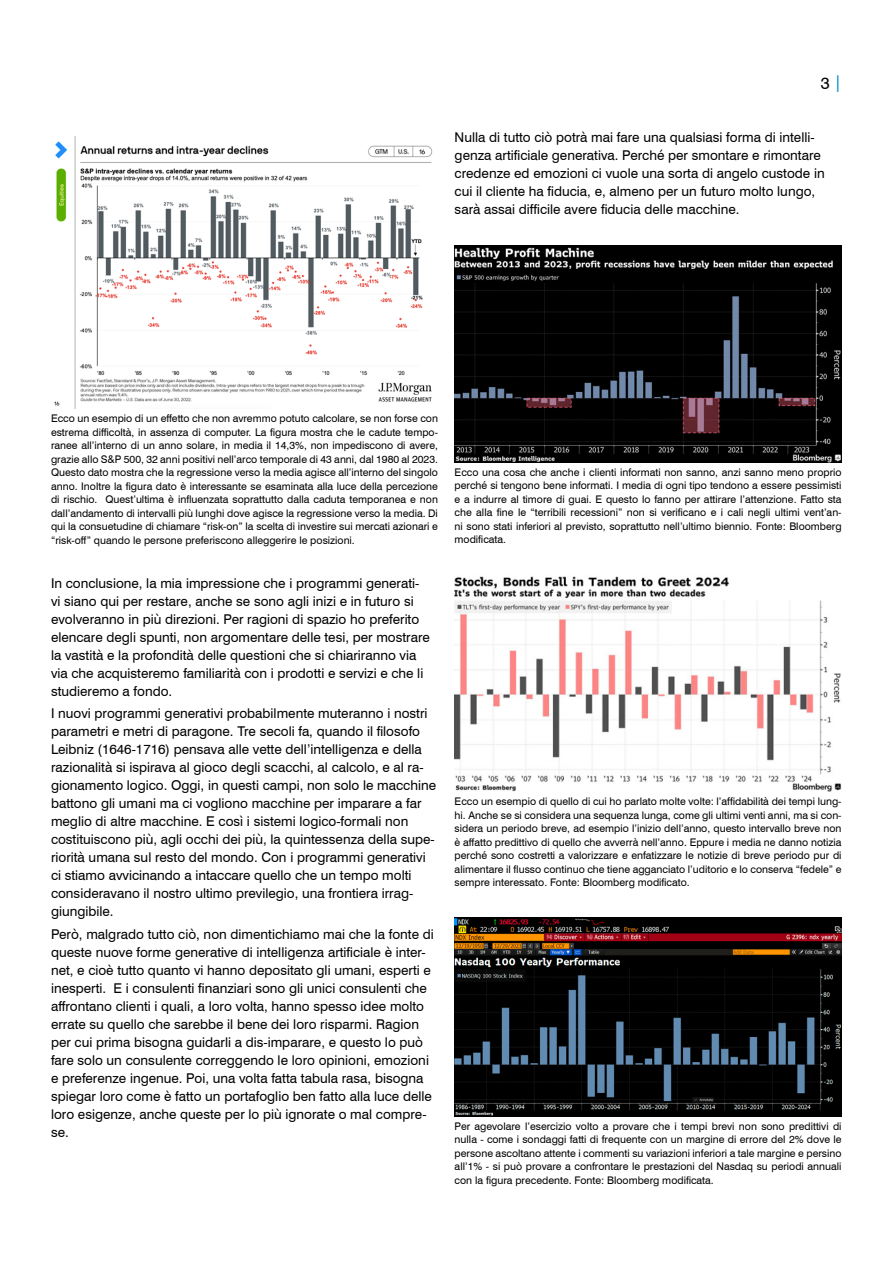
<style>
.page{position:relative;width:893px;height:1263px;background:#fff}
.page>*{position:absolute;margin:0;border:0;box-sizing:border-box;transform-origin:0 0}
.t1{font:16.5px "Swiss 721 BT";color:#000}
.DISCLAIMER{font:13.5px/18px "Swiss 721 BT";color:#000}
.DISCLAIMER-2{font:10.5px/13.5px "Swiss 721 BT";color:#000;text-align:justify}
.s1{color:#0087c7}
</style>
<div class="page">
<img style="left:54px;top:136px;width:379px;height:273px">
<img style="left:455px;top:245px;width:387px;height:217px">
<img style="left:455px;top:576px;width:386px;height:216px">
<img style="left:455px;top:917px;width:387px;height:200px">
<h1 class="t1" style="left:821px;top:73px;width:22px">3 <span class="s1">|</span></h1>
<p class="DISCLAIMER" style="left:455px;top:128px;width:372px">Nulla di tutto ciò potrà mai fare una qualsiasi forma di intelli&shy;genza artificiale generativa. Perché per smontare e rimontare credenze ed emozioni ci vuole una sorta di angelo custode in cui il cliente ha fiducia, e, almeno per un futuro molto lungo, sarà assai difficile avere fiducia delle macchine.</p>
<p class="DISCLAIMER-2" style="left:51px;top:412px;width:388px">Ecco un esempio di un effetto che non avremmo potuto calcolare, se non forse con estrema difficoltà, in assenza di computer. La figura mostra che le cadute tempo&shy;ranee all’interno di un anno solare, in media il 14,3%, non impediscono di avere, grazie allo S&amp;P 500, 32 anni positivi nell’arco temporale di 43 anni, dal 1980 al 2023.<br>Questo dato mostra che la regressione verso la media agisce all’interno del singolo anno. Inoltre la figura dato è interessante se esaminata alla luce della percezione di rischio. Quest’ultima è influenzata soprattutto dalla caduta temporanea e non dall’andamento di intervalli più lunghi dove agisce la regressione verso la media. Di qui la consuetudine di chiamare “risk-on” la scelta di investire sui mercati azionari e “risk-off” quando le persone preferiscono alleggerire le posizioni.</p>
<p class="DISCLAIMER" style="left:51px;top:574px;width:380px">In conclusione, la mia impressione che i programmi generati&shy;vi siano qui per restare, anche se sono agli inizi e in futuro si evolveranno in più direzioni. Per ragioni di spazio ho preferito elencare degli spunti, non argomentare delle tesi, per mostrare la vastità e la profondità delle questioni che si chiariranno via via che acquisteremo familiarità con i prodotti e servizi e che li studieremo a fondo.</p>
<p class="DISCLAIMER" style="left:51px;top:704px;width:387px">I nuovi programmi generativi probabilmente muteranno i nostri parametri e metri di paragone. Tre secoli fa, quando il filosofo Leibniz (1646-1716) pensava alle vette dell’intelligenza e della razionalità si ispirava al gioco degli scacchi, al calcolo, e al ra&shy;gionamento logico. Oggi, in questi campi, non solo le macchine battono gli umani ma ci vogliono macchine per imparare a far meglio di altre macchine. E così i sistemi logico-formali non costituiscono più, agli occhi dei più, la quintessenza della supe&shy;riorità umana sul resto del mondo. Con i programmi generativi ci stiamo avvicinando a intaccare quello che un tempo molti consideravano il nostro ultimo previlegio, una frontiera irrag&shy;giungibile.</p>
<p class="DISCLAIMER" style="left:51px;top:925px;width:384px">Però, malgrado tutto ciò, non dimentichiamo mai che la fonte di queste nuove forme generative di intelligenza artificiale è inter&shy;net, e cioè tutto quanto vi hanno depositato gli umani, esperti e inesperti. E i consulenti finanziari sono gli unici consulenti che affrontano clienti i quali, a loro volta, hanno spesso idee molto errate su quello che sarebbe il bene dei loro risparmi. Ragion per cui prima bisogna guidarli a dis-imparare, e questo lo può fare solo un consulente correggendo le loro opinioni, emozioni e preferenze ingenue. Poi, una volta fatta tabula rasa, bisogna spiegar loro come è fatto un portafoglio ben fatto alla luce delle loro esigenze, anche queste per lo più ignorate o mal compre&shy;se.</p>
<p class="DISCLAIMER-2" style="left:455px;top:465px;width:388px">Ecco una cosa che anche i clienti informati non sanno, anzi sanno meno proprio perché si tengono bene informati. I media di ogni tipo tendono a essere pessimisti e a indurre al timore di guai. E questo lo fanno per attirare l’attenzione. Fatto sta che alla fine le “terribili recessioni” non si verificano e i cali negli ultimi vent’an&shy;ni sono stati inferiori al previsto, soprattutto nell’ultimo biennio. Fonte: Bloomberg modificata.</p>
<p class="DISCLAIMER-2" style="left:455px;top:794px;width:388px">Ecco un esempio di quello di cui ho parlato molte volte: l’affidabilità dei tempi lung&shy;hi. Anche se si considera una sequenza lunga, come gli ultimi venti anni, ma si con&shy;sidera un periodo breve, ad esempio l’inizio dell’anno, questo intervallo breve non è affatto predittivo di quello che avverrà nell’anno. Eppure i media ne danno notizia perché sono costretti a valorizzare e enfatizzare le notizie di breve periodo pur di alimentare il flusso continuo che tiene agganciato l’uditorio e lo conserva “fedele” e sempre interessato. Fonte: Bloomberg modificato.</p>
<p class="DISCLAIMER-2" style="left:455px;top:1119px;width:388px">Per agevolare l’esercizio volto a provare che i tempi brevi non sono predittivi di nulla - come i sondaggi fatti di frequente con un margine di errore del 2% dove le persone ascoltano attente i commenti su variazioni inferiori a tale margine e persino all’1% - si può provare a confrontare le prestazioni del Nasdaq su periodi annuali con la figura precedente. Fonte: Bloomberg modificata.</p>
</div>
